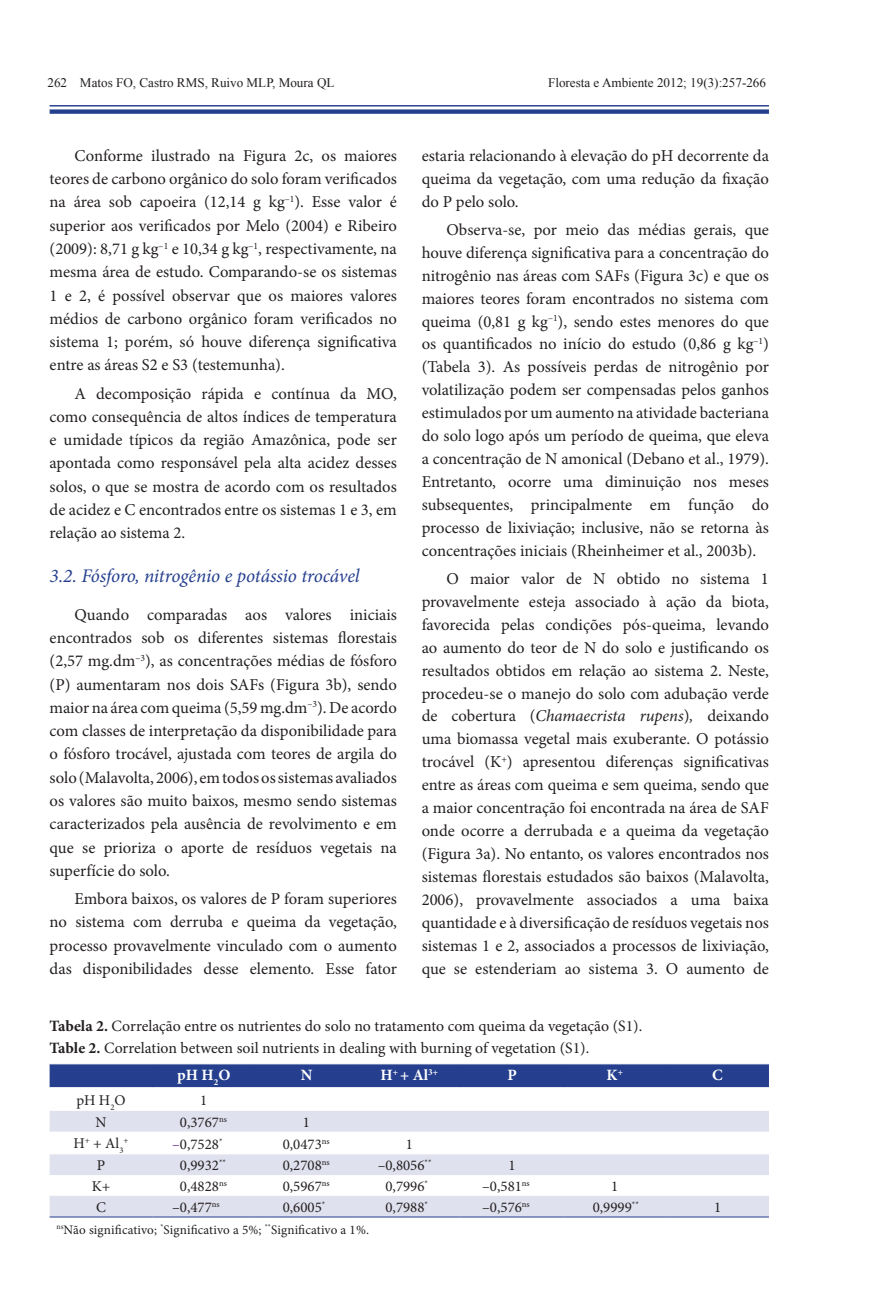
<style>
.page{position:relative;width:893px;height:1315px;background:#fff}
.page>*{position:absolute;margin:0;border:0;box-sizing:border-box;transform-origin:0 0}
.t1{font:italic 19.25px "Minion Pro";letter-spacing:-.01em;color:#253f8e}
.Corpo{font:16.62px/22.9px "Minion Pro";color:#231f20;text-align:justify}
._1__Legenda_figura{font:15.75px "Minion Pro";color:#231f20}
.Cabeçalho{font:700 15.75px "Minion Pro";color:#fff}
.Corpo_-_tabela{font:14.88px "Minion Pro";color:#231f20}
.t2{font:13.12px "Times New Roman";color:#231f20}
.Rodapé_-_tabela{font:13.12px "Minion Pro";letter-spacing:.01em;color:#231f20}
.Corpo_-_tabela-2{font:8.58px "Minion Pro";color:#231f20}
.s1{font-style:italic}
.s2{font-weight:700}
.s3{color:#7030a0}
</style>
<div class="page">
<div style="left:50px;top:109px;width:719px;height:5px;background:#253f8e"></div>
<hr style="left:50px;top:105px;width:719px;height:1px;background:#253f8e">
<div style="left:50px;top:1064px;width:719px;height:23px;background:#253f8e"></div>
<svg style="left:50px;top:1111px;width:719px;height:105px;fill:#e0e1ee"></svg>
<hr style="left:50px;top:1216px;width:102px;height:1px;background:#253f8e">
<hr style="left:152px;top:1216px;width:103px;height:1px;background:#253f8e">
<hr style="left:255px;top:1216px;width:103px;height:1px;background:#253f8e">
<hr style="left:358px;top:1216px;width:103px;height:1px;background:#253f8e">
<hr style="left:461px;top:1216px;width:102px;height:1px;background:#253f8e">
<hr style="left:563px;top:1216px;width:103px;height:1px;background:#253f8e">
<hr style="left:666px;top:1216px;width:103px;height:1px;background:#253f8e">
<p class="t2" style="left:48px;top:74px;width:288px">262 Matos FO, Castro RMS, Ruivo MLP, Moura QL</p>
<p class="t2" style="left:548px;top:74px;width:219px">Floresta e Ambiente 2012; 19(3):257-266</p>
<p class="Corpo" style="left:50px;top:144px;width:349px;text-indent:25px">Conforme ilustrado na Figura 2c, os maiores teores de carbono orgânico do solo foram verificados na área sob capoeira (12,14 g kg<sup>–1</sup>). Esse valor é superior aos verificados por Melo (2004) e Ribeiro (2009): 8,71 g kg<sup>–1</sup> e 10,34 g kg<sup>–1</sup>, respectivamente, na mesma área de estudo. Comparando-se os sistemas 1 e 2, é possível observar que os maiores valores médios de carbono orgânico foram verificados no sistema 1; porém, só houve diferença significativa entre as áreas S2 e S3 (testemunha).</p>
<p class="Corpo" style="left:50px;top:382px;width:349px;text-indent:25px">A decomposição rápida e contínua da MO, como consequência de altos índices de temperatura e umidade típicos da região Amazônica, pode ser apontada como responsável pela alta acidez desses solos, o que se mostra de acordo com os resultados de acidez e C encontrados entre os sistemas 1 e 3, em relação ao sistema 2.</p>
<p class="t1" style="left:50px;top:562px;width:312px">3.2. Fósforo, nitrogênio e potássio trocável</p>
<p class="Corpo" style="left:50px;top:603px;width:349px;text-indent:25px">Quando comparadas aos valores iniciais encontrados sob os diferentes sistemas florestais (2,57 mg.dm<sup>–3</sup>), as concentrações médias de fósforo (P) aumentaram nos dois SAFs (Figura 3b), sendo maior na área com queima (5,59 mg.dm<sup>–3</sup>). De acordo com classes de interpretação da disponibilidade para o fósforo trocável, ajustada com teores de argila do solo (Malavolta, 2006), em todos os sistemas avaliados os valores são muito baixos, mesmo sendo sistemas caracterizados pela ausência de revolvimento e em que se prioriza o aporte de resíduos vegetais na superfície do solo.</p>
<p class="Corpo" style="left:50px;top:887px;width:349px;text-indent:25px">Embora baixos, os valores de P foram superiores no sistema com derruba e queima da vegetação, processo provavelmente vinculado com o aumento das disponibilidades desse elemento. Esse fator</p>
<p class="Corpo" style="left:422px;top:144px;width:349px">estaria relacionando à elevação do pH decorrente da queima da vegetação, com uma redução da fixação do P pelo solo.</p>
<p class="Corpo" style="left:422px;top:218px;width:349px;text-indent:25px">Observa-se, por meio das médias gerais, que houve diferença significativa para a concentração do nitrogênio nas áreas com SAFs (Figura 3c) e que os maiores teores foram encontrados no sistema com queima (0,81 g kg<sup>–1</sup>), sendo estes menores do que os quantificados no início do estudo (0,86 g kg<sup>–1</sup>) (Tabela 3). As possíveis perdas de nitrogênio por volatilização podem ser compensadas pelos ganhos estimulados por um aumento na atividade bacteriana do solo logo após um período de queima, que eleva a concentração de N amonical (Debano et al., 1979).<br>Entretanto, ocorre uma diminuição nos meses subsequentes, principalmente em função do processo de lixiviação; inclusive, não se retorna às concentrações iniciais (Rheinheimer et al., 2003b).</p>
<p class="Corpo" style="left:422px;top:567px;width:349px;text-indent:25px">O maior valor de N obtido no sistema 1 provavelmente esteja associado à ação da biota, favorecida pelas condições pós-queima, levando ao aumento do teor de N do solo e justificando os resultados obtidos em relação ao sistema 2. Neste, procedeu-se o manejo do solo com adubação verde de cobertura (<span class="s1">Chamaecrista rupens</span>)<span class="s1">,</span> deixando uma biomassa vegetal mais exuberante. O potássio trocável (K<sup>+</sup>) apresentou diferenças significativas entre as áreas com queima e sem queima, sendo que a maior concentração foi encontrada na área de SAF onde ocorre a derrubada e a queima da vegetação (Figura 3a). No entanto, os valores encontrados nos sistemas florestais estudados são baixos (Malavolta, 2006), provavelmente associados a uma baixa quantidade e à diversificação de resíduos vegetais nos sistemas 1 e 2, associados a processos de lixiviação, que se estenderiam ao sistema 3. O aumento de</p>
<p class="_1__Legenda_figura" style="left:50px;top:1015px;width:594px"><span class="s2">Tabela 2.</span> Correlação entre os nutrientes do solo no tratamento com queima da vegetação (S1).</p>
<p class="_1__Legenda_figura" style="left:50px;top:1038px;width:541px"><span class="s2">Table 2.</span> Correlation between soil nutrients in dealing with burning of vegetation (S1).</p>
<p class="Cabeçalho" style="left:177px;top:1064px;width:55px">pH H<sub>2</sub>O</p>
<p class="Cabeçalho" style="left:301px;top:1064px;width:13px">N</p>
<p class="Cabeçalho" style="left:381px;top:1064px;width:59px">H<sup>+</sup> + Al<sup>3+</sup></p>
<p class="Cabeçalho" style="left:507px;top:1064px;width:11px">P</p>
<p class="Cabeçalho" style="left:607px;top:1064px;width:18px">K<sup>+</sup></p>
<p class="Cabeçalho" style="left:712px;top:1064px;width:12px">C</p>
<p class="Corpo_-_tabela" style="left:76px;top:1090px;width:51px">pH H<sub>2</sub>O</p>
<p class="Corpo_-_tabela" style="left:200px;top:1090px;width:9px">1</p>
<p class="Corpo_-_tabela" style="left:95px;top:1112px;width:13px">N</p>
<p class="Corpo_-_tabela" style="left:180px;top:1112px;width:48px">0,3767<sup>ns</sup></p>
<p class="Corpo_-_tabela" style="left:303px;top:1112px;width:9px">1</p>
<p class="Corpo_-_tabela" style="left:73px;top:1133px;width:52px">H<sup>+</sup> + Al<sub>3</sub></p>
<p class="Corpo_-_tabela-2" style="left:123px;top:1135px;width:7px">+</p>
<p class="Corpo_-_tabela" style="left:172px;top:1134px;width:52px"><span class="s3">–</span>0,7528<sup>*</sup></p>
<p class="Corpo_-_tabela" style="left:283px;top:1134px;width:48px">0,0473<sup>ns</sup></p>
<p class="Corpo_-_tabela" style="left:406px;top:1134px;width:9px">1</p>
<p class="Corpo_-_tabela" style="left:97px;top:1155px;width:10px">P</p>
<p class="Corpo_-_tabela" style="left:180px;top:1155px;width:48px">0,9932<sup>**</sup></p>
<p class="Corpo_-_tabela" style="left:283px;top:1155px;width:48px">0,2708<sup>ns</sup></p>
<p class="Corpo_-_tabela" style="left:378px;top:1155px;width:55px">–0,8056<sup>**</sup></p>
<p class="Corpo_-_tabela" style="left:508px;top:1155px;width:9px">1</p>
<p class="Corpo_-_tabela" style="left:92px;top:1176px;width:20px">K+</p>
<p class="Corpo_-_tabela" style="left:180px;top:1176px;width:48px">0,4828<sup>ns</sup></p>
<p class="Corpo_-_tabela" style="left:283px;top:1176px;width:48px">0,5967<sup>ns</sup></p>
<p class="Corpo_-_tabela" style="left:385px;top:1176px;width:44px">0,7996<sup>*</sup></p>
<p class="Corpo_-_tabela" style="left:482px;top:1176px;width:49px">–0,581<sup>ns</sup></p>
<p class="Corpo_-_tabela" style="left:611px;top:1176px;width:9px">1</p>
<p class="Corpo_-_tabela" style="left:96px;top:1197px;width:11px">C</p>
<p class="Corpo_-_tabela" style="left:172px;top:1197px;width:49px">–0,477<sup>ns</sup></p>
<p class="Corpo_-_tabela" style="left:283px;top:1197px;width:44px">0,6005<sup>*</sup></p>
<p class="Corpo_-_tabela" style="left:385px;top:1197px;width:44px">0,7988<sup>*</sup></p>
<p class="Corpo_-_tabela" style="left:482px;top:1197px;width:49px">–0,576<sup>ns</sup></p>
<p class="Corpo_-_tabela" style="left:593px;top:1197px;width:48px">0,9999<sup>**</sup></p>
<p class="Corpo_-_tabela" style="left:714px;top:1197px;width:9px">1</p>
<p class="Rodapé_-_tabela" style="left:57px;top:1220px;width:314px"><sup>ns</sup>Não significativo; <sup>*</sup>Significativo a 5%; <sup>**</sup>Significativo a 1%.</p>
</div>
